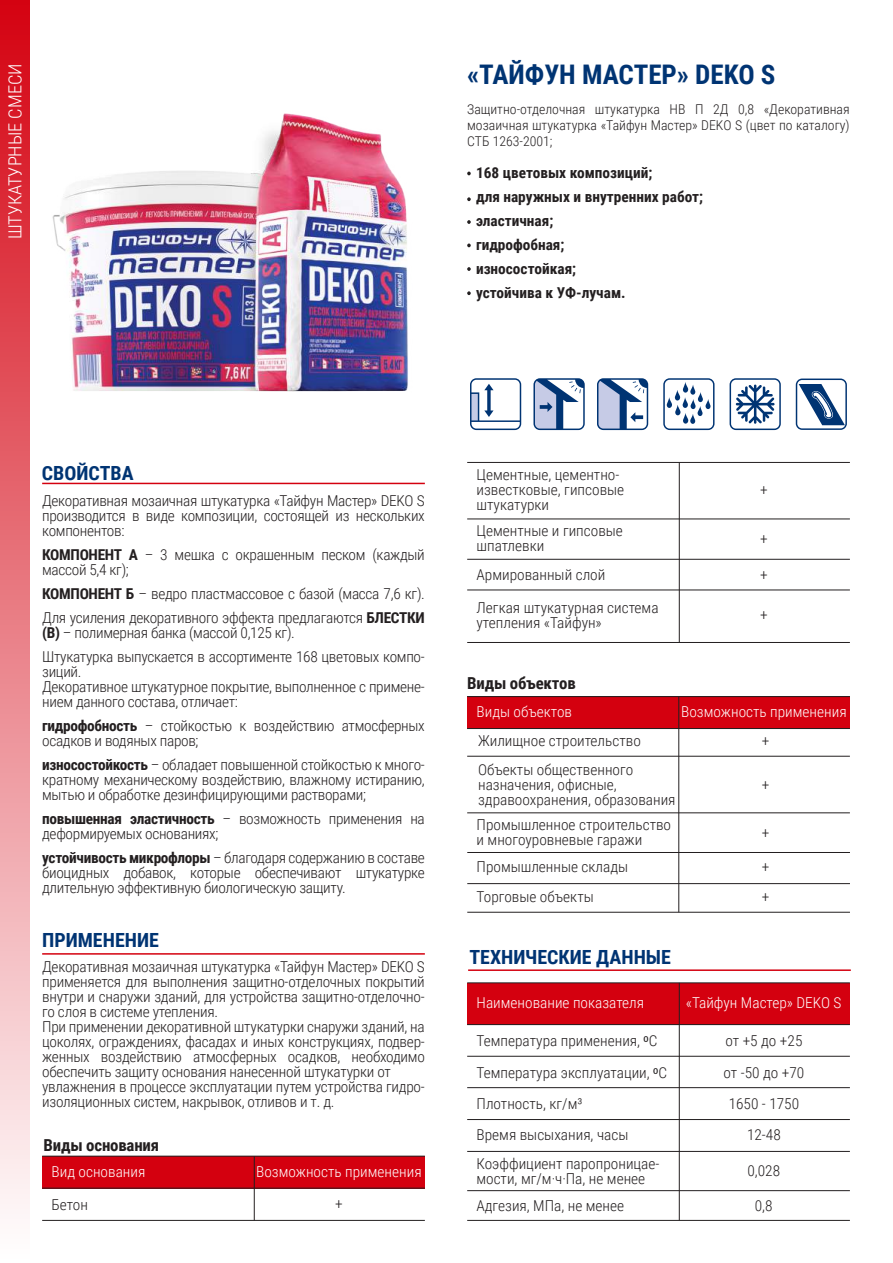
<style>
.page{position:relative;width:893px;height:1263px;background:#fff}
.page>*{position:absolute;margin:0;border:0;box-sizing:border-box;transform-origin:0 0}
.t1{font:700 27px "Roboto Condensed";color:#003473}
.t2{font:700 19.5px "Roboto Condensed";color:#003473}
.t3{font:300 18px "Roboto Condensed";color:#fff}
.t4{font:700 16.5px "Roboto Condensed";letter-spacing:-.01em;color:#231f20}
.t5{font:300 15px/15px "Roboto Condensed";letter-spacing:-.015em;color:#231f20}
.t6{font:300 15px "Roboto Condensed";color:#fff}
.t7{font:700 15px/24px "Roboto Condensed";color:#231f20}
.t8{font:300 13.5px/16.2px "Roboto Condensed";color:#231f20;text-align:justify}
.s1{font-weight:700}
.s2{font-family:"Myriad Pro";font-weight:400}
</style>
<div class="page">
<div style="left:0;top:0;width:30px;height:1263px;background:linear-gradient(to bottom,#d40210,#fff)"></div>
<svg style="left:467px;top:172px;width:4px;height:3px"></svg>
<svg style="left:467px;top:197px;width:4px;height:4px"></svg>
<svg style="left:467px;top:220px;width:4px;height:4px"></svg>
<svg style="left:467px;top:244px;width:4px;height:3px"></svg>
<svg style="left:467px;top:267px;width:4px;height:4px"></svg>
<svg style="left:467px;top:291px;width:4px;height:4px"></svg>
<hr style="left:42px;top:483px;width:383px;height:1px;background:#d4000f">
<hr style="left:42px;top:953px;width:383px;height:2px;background:#d4000f">
<div style="left:42px;top:1156px;width:212px;height:32px;background:#d4000f"></div>
<div style="left:254px;top:1156px;width:171px;height:32px;background:#d4000f"></div>
<hr style="left:42px;top:1220px;width:383px;height:1px;background:#231f20">
<hr style="left:42px;top:1188px;width:383px;height:1px;background:#231f20">
<hr style="left:254px;top:1156px;width:1px;height:64px;background:#231f20">
<hr style="left:42px;top:1156px;width:383px;height:1px;background:#231f20">
<div style="left:467px;top:696px;width:212px;height:32px;background:#d4000f"></div>
<div style="left:679px;top:696px;width:171px;height:32px;background:#d4000f"></div>
<hr style="left:467px;top:696px;width:383px;height:1px;background:#231f20">
<hr style="left:467px;top:728px;width:383px;height:1px;background:#231f20">
<hr style="left:678px;top:697px;width:1px;height:215px;background:#231f20">
<hr style="left:467px;top:852px;width:383px;height:1px;background:#231f20">
<hr style="left:467px;top:812px;width:383px;height:1px;background:#231f20">
<hr style="left:467px;top:756px;width:383px;height:1px;background:#231f20">
<hr style="left:467px;top:883px;width:383px;height:1px;background:#231f20">
<hr style="left:467px;top:912px;width:383px;height:1px;background:#231f20">
<hr style="left:467px;top:462px;width:383px;height:1px;background:#231f20">
<hr style="left:467px;top:519px;width:383px;height:1px;background:#231f20">
<hr style="left:467px;top:559px;width:383px;height:1px;background:#231f20">
<hr style="left:467px;top:590px;width:383px;height:1px;background:#231f20">
<hr style="left:467px;top:642px;width:383px;height:1px;background:#231f20">
<hr style="left:679px;top:462px;width:1px;height:180px;background:#231f20">
<svg style="left:533px;top:378px;width:52px;height:52px"></svg>
<svg style="left:470px;top:378px;width:51px;height:52px"></svg>
<svg style="left:597px;top:378px;width:51px;height:52px"></svg>
<svg style="left:663px;top:378px;width:51px;height:52px"></svg>
<svg style="left:730px;top:378px;width:51px;height:52px"></svg>
<svg style="left:796px;top:379px;width:51px;height:51px"></svg>
<div style="left:467px;top:983px;width:383px;height:41px;background:#d4000f"></div>
<hr style="left:468px;top:969px;width:383px;height:2px;background:#d4000f">
<hr style="left:467px;top:982px;width:383px;height:1px;background:#231f20">
<hr style="left:467px;top:1024px;width:383px;height:1px;background:#231f20">
<hr style="left:467px;top:1056px;width:383px;height:1px;background:#231f20">
<hr style="left:679px;top:983px;width:1px;height:73px;background:#231f20">
<hr style="left:467px;top:1087px;width:383px;height:1px;background:#231f20">
<hr style="left:467px;top:1119px;width:383px;height:1px;background:#231f20">
<hr style="left:467px;top:1151px;width:383px;height:1px;background:#231f20">
<hr style="left:679px;top:1056px;width:1px;height:164px;background:#231f20">
<hr style="left:467px;top:1190px;width:383px;height:1px;background:#231f20">
<hr style="left:467px;top:1220px;width:383px;height:1px;background:#231f20">
<img style="left:52px;top:113px;width:356px;height:279px">
<p class="t3" style="left:2px;top:239px;width:177px;rotate:-90deg">ШТУКАТУРНЫЕ СМЕСИ</p>
<h1 class="t1" style="left:467px;top:55px;width:310px">«ТАЙФУН МАСТЕР» DEKO S</h1>
<p class="t8" style="left:467px;top:100px;width:384px">Защитно-отделочная штукатурка НВ П 2Д 0,8 «Декоративная мозаичная штукатурка «Тайфун Мастер» DEKO S (цвет по каталогу)<br>СТБ 1263-2001;</p>
<p class="t7" style="left:476px;top:160px;width:229px">168 цветовых композиций;<br>для наружных и внутренних работ; эластичная;<br>гидрофобная;<br>износостойкая;<br>устойчива к УФ-лучам.</p>
<h2 class="t2" style="left:42px;top:459px;width:93px">СВОЙСТВА</h2>
<p class="t5" style="left:42px;top:492px;width:384px;text-align:justify">Декоративная мозаичная штукатурка «Тайфун Мастер» DEKO S производится в виде композиции, состоящей из нескольких компонентов:</p>
<p class="t5" style="left:42px;top:546px;width:384px"><span class="s1">КОМПОНЕНТ А</span> – 3 мешка с окрашенным песком (каждый массой 5,4 кг);</p>
<p class="t5" style="left:42px;top:581px;width:384px;line-height:24px"><span class="s1">КОМПОНЕНТ Б</span> – ведро пластмассовое с базой (масса 7,6 кг).<br>Для усиления декоративного эффекта предлагаются <span class="s1">БЛЕСТКИ</span></p>
<p class="t5" style="left:42px;top:620px;width:384px;line-height:24px"><span class="s1">(В)</span> – полимерная банка (массой 0,125 кг).<br>Штукатурка выпускается в ассортименте 168 цветовых компо-</p>
<p class="t5" style="left:42px;top:663px;width:384px">зиций.<br>Декоративное штукатурное покрытие, выполненное с примене&shy;нием данного состава, отличает:</p>
<p class="t5" style="left:42px;top:717px;width:384px"><span class="s1">гидрофобность</span> – стойкостью к воздействию атмосферных осадков и водяных паров;</p>
<p class="t5" style="left:42px;top:756px;width:384px;text-align:justify"><span class="s1">износостойкость</span> – обладает повышенной стойкостью к много&shy;кратному механическому воздействию, влажному истиранию, мытью и обработке дезинфицирующими растворами;</p>
<p class="t5" style="left:42px;top:810px;width:384px"><span class="s1">повышенная эластичность</span> – возможность применения на деформируемых основаниях;</p>
<p class="t5" style="left:42px;top:849px;width:384px;text-align:justify"><span class="s1">устойчивость микрофлоры</span> – благодаря содержанию в составе биоцидных добавок, которые обеспечивают штукатурке длительную эффективную биологическую защиту.</p>
<h2 class="t2" style="left:42px;top:927px;width:118px">ПРИМЕНЕНИЕ</h2>
<p class="t5" style="left:42px;top:958px;width:384px">Декоративная мозаичная штукатурка «Тайфун Мастер» DEKO S применяется для выполнения защитно-отделочных покрытий внутри и снаружи зданий, для устройства защитно-отделочно&shy;го слоя в системе утепления.<br>При применении декоративной штукатурки снаружи зданий, на цоколях, ограждениях, фасадах и иных конструкциях, подвер&shy;женных воздействию атмосферных осадков, необходимо обеспечить защиту основания нанесенной штукатурки от увлажнения в процессе эксплуатации путем устройства гидро&shy;изоляционных систем, накрывок, отливов и т. д.</p>
<p class="t4" style="left:44px;top:1134px;width:117px">Виды основания</p>
<p class="t6" style="left:52px;top:1161px;width:95px">Вид основания</p>
<p class="t5" style="left:52px;top:1196px;width:38px">Бетон</p>
<p class="t6" style="left:256px;top:1161px;width:167px">Возможность применения</p>
<p class="t5" style="left:335px;top:1196px;width:9px">+</p>
<p class="t5" style="left:477px;top:466px;width:149px">Цементные, цементно&shy;известковые, гипсовые штукатурки</p>
<p class="t5" style="left:477px;top:523px;width:148px">Цементные и гипсовые шпатлевки</p>
<p class="t5" style="left:477px;top:567px;width:130px">Армированный слой</p>
<p class="t5" style="left:477px;top:599px;width:184px">Легкая штукатурная система утепления «Тайфун»</p>
<p class="t4" style="left:467px;top:671px;width:110px">Виды объектов</p>
<p class="t6" style="left:477px;top:701px;width:97px">Виды объектов</p>
<p class="t5" style="left:760px;top:481px;width:9px">+</p>
<p class="t5" style="left:760px;top:530px;width:9px">+</p>
<p class="t5" style="left:760px;top:567px;width:9px">+</p>
<p class="t5" style="left:760px;top:607px;width:9px">+</p>
<p class="t6" style="left:681px;top:701px;width:167px">Возможность применения</p>
<p class="t5" style="left:478px;top:733px;width:164px">Жилищное строительство</p>
<p class="t5" style="left:762px;top:733px;width:9px">+</p>
<p class="t5" style="left:762px;top:776px;width:9px">+</p>
<p class="t5" style="left:478px;top:761px;width:199px">Объекты общественного назначения, офисные, здравоохранения, образования</p>
<p class="t5" style="left:477px;top:817px;width:196px">Промышленное строительство и многоуровневые гаражи</p>
<p class="t5" style="left:477px;top:851px;width:153px;line-height:29.7px">Промышленные склады<br>Торговые объекты</p>
<p class="t5" style="left:762px;top:824px;width:9px">+</p>
<p class="t5" style="left:762px;top:851px;width:9px;line-height:29.7px">+ +</p>
<h2 class="t2" style="left:469px;top:944px;width:203px">ТЕХНИЧЕСКИЕ ДАННЫЕ</h2>
<p class="t6" style="left:477px;top:992px;width:169px">Наименование показателя</p>
<p class="t6" style="left:686px;top:992px;width:157px">«Тайфун Мастер» DEKO S</p>
<p class="t5" style="left:477px;top:1032px;width:182px">Температура применения, <span class="s2">0</span>С</p>
<p class="t5" style="left:725px;top:1032px;width:78px">от +5 до +25</p>
<p class="t5" style="left:477px;top:1064px;width:192px">Температура эксплуатации, <span class="s2">0</span>С</p>
<p class="t5" style="left:724px;top:1064px;width:82px">от -50 до +70</p>
<p class="t5" style="left:477px;top:1095px;width:107px">Плотность, кг/м³</p>
<p class="t5" style="left:729px;top:1087px;width:72px;line-height:31.3px;text-align:center">1650 - 1750<br>12-48</p>
<p class="t5" style="left:476px;top:1155px;width:185px">Коэффициент паропроницае&shy;мости, мг/м·ч·Па, не менее</p>
<p class="t5" style="left:476px;top:1198px;width:149px">Адгезия, МПа, не менее</p>
<p class="t5" style="left:477px;top:1127px;width:153px">Время высыхания, часы</p>
<p class="t5" style="left:747px;top:1163px;width:34px">0,028</p>
<p class="t5" style="left:755px;top:1198px;width:19px">0,8</p>
</div>
